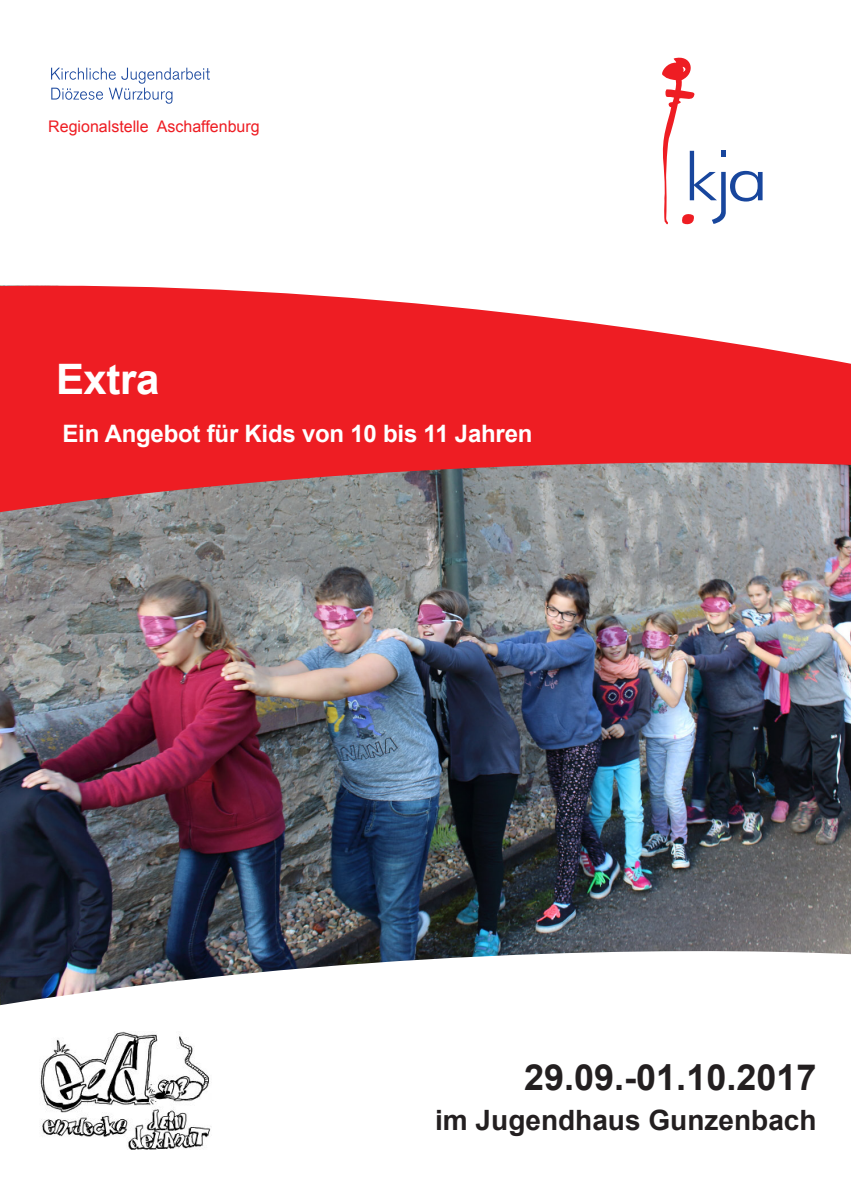
<style>
.page{position:relative;width:851px;height:1202px;background:#fff}
.page>*{position:absolute;margin:0;border:0;box-sizing:border-box;transform-origin:0 0}
.t1{font:700 42px "Arial";letter-spacing:-.01em;color:#fff}
.t2{font:700 36px "Arial";color:#231f20}
.t3{font:700 28px "Arial";color:#231f20}
.t4{font:700 24px "Arial";letter-spacing:-.01em;color:#fff}
.t5{font:16px "Arial";color:#ee1d23}
</style>
<div class="page">
<img style="left:0;top:516px;width:850px;height:489px">
<svg style="left:51px;top:68px;width:159px;height:36px"></svg>
<svg style="left:662px;top:57px;width:100px;height:168px"></svg>
<svg style="left:0;top:285px;width:850px;height:231px;fill:#ee1d23"></svg>
<div style="left:56px;top:364px;width:760px;height:94px;background:#ee1d23"></div>
<img style="left:40px;top:1032px;width:171px;height:118px">
<p class="t5" style="left:48px;top:116px;width:213px">Regionalstelle Aschaffenburg</p>
<p class="t1" style="left:56px;top:351px;width:105px">Extra</p>
<p class="t4" style="left:62px;top:418px;width:471px">Ein Angebot für Kids von 10 bis 11 Jahren</p>
<p class="t2" style="left:524px;top:1053px;width:294px">29.09.-01.10.2017</p>
<p class="t3" style="left:435px;top:1101px;width:383px">im Jugendhaus Gunzenbach</p>
</div>
